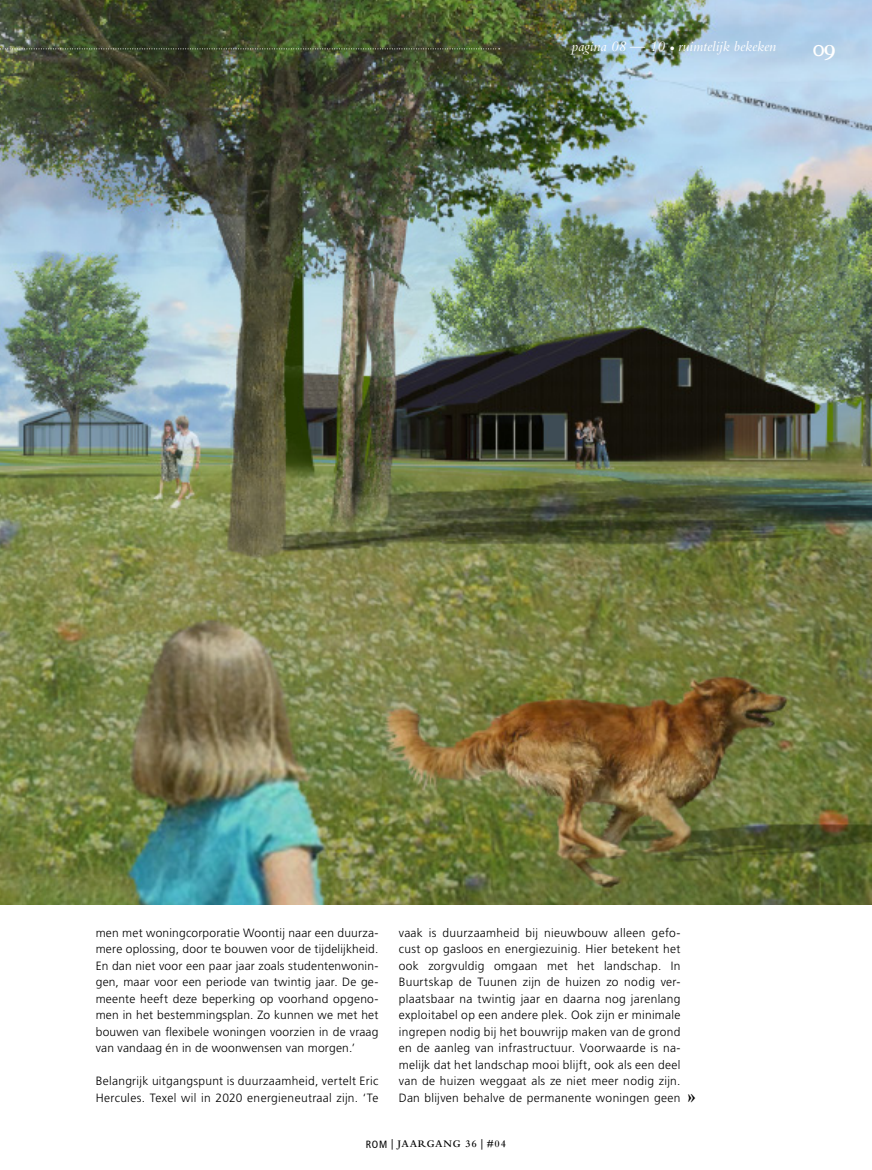
<style>
.page{position:relative;width:872px;height:1170px;background:#fff}
.page>*{position:absolute;margin:0;border:0;box-sizing:border-box;transform-origin:0 0}
.t1{font:25.5px "Bembo Semibold Os F";color:#fff}
.t2{font:600 22.5px "Bembo Std";color:#000}
.t3{font:italic 15px "Bembo Std";color:#fff}
.t4{font:300 12px/16.5px "Frutiger LT";letter-spacing:.025em;color:#000;text-align:justify}
.t5{font:600 10.5px "Bembo Std";letter-spacing:.065em;color:#000}
.s1{font-family:"Frutiger LT";font-weight:400;font-stretch:condensed}
</style>
<div class="page">
<img style="left:0;top:0;width:872px;height:904px">
<svg style="left:0;top:48px;width:500px;height:1px"></svg>
<p class="t3" style="left:571px;top:38px;width:206px">pagina 08 — 10 • ruimtelijk bekeken</p>
<h1 class="t1" style="left:812px;top:34px;width:25px">09</h1>
<p class="t4" style="left:96px;top:924px;width:284px">men met woningcorporatie Woontij naar een duurza&shy;mere oplossing, door te bouwen voor de tijdelijkheid.<br>En dan niet voor een paar jaar zoals studentenwonin&shy;gen, maar voor een periode van twintig jaar. De ge&shy;meente heeft deze beperking op voorhand opgeno&shy;men in het bestemmingsplan. Zo kunnen we met het bouwen van flexibele woningen voorzien in de vraag van vandaag én in de woonwensen van morgen.’</p>
<p class="t4" style="left:96px;top:1072px;width:284px">Belangrijk uitgangspunt is duurzaamheid, vertelt Eric<br>Hercules. Texel wil in 2020 energieneutraal zijn. ‘Te</p>
<p class="t4" style="left:399px;top:924px;width:283px">vaak is duurzaamheid bij nieuwbouw alleen gefo&shy;cust op gasloos en energiezuinig. Hier betekent het ook zorgvuldig omgaan met het landschap. In Buurtskap de Tuunen zijn de huizen zo nodig ver&shy;plaatsbaar na twintig jaar en daarna nog jarenlang exploitabel op een andere plek. Ook zijn er minimale ingrepen nodig bij het bouwrijp maken van de grond en de aanleg van infrastructuur. Voorwaarde is na&shy;melijk dat het landschap mooi blijft, ook als een deel van de huizen weggaat als ze niet meer nodig zijn.<br>Dan blijven behalve de permanente woningen geen</p>
<h2 class="t2" style="left:688px;top:1083px;width:9px">»</h2>
<p class="t5" style="left:366px;top:1138px;width:142px"><span class="s1">ROM |</span> JAARGANG 36 <span class="s1">|</span> #04</p>
</div>
